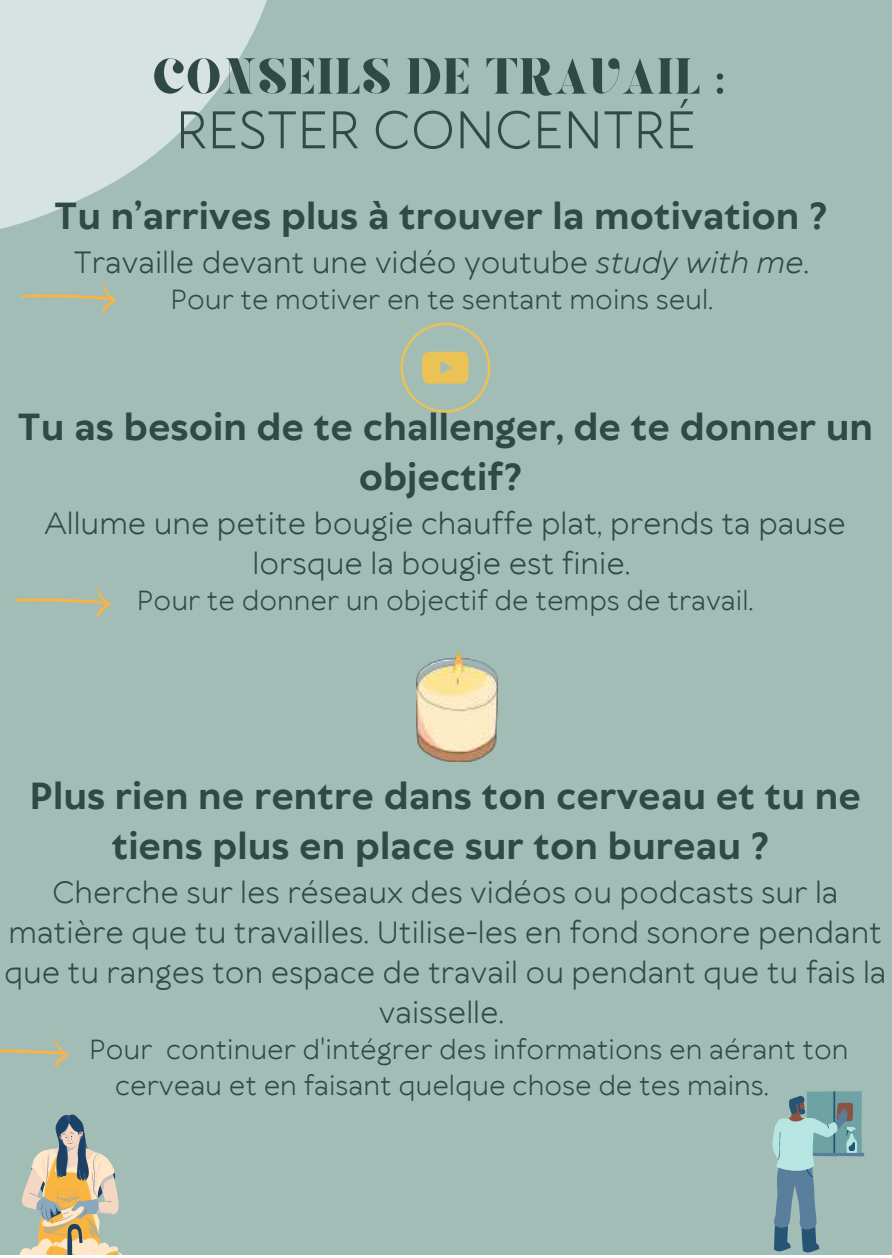
<style>
.page{position:relative;width:892px;height:1258px;background:#fff}
.page>*{position:absolute;margin:0;border:0;box-sizing:border-box;transform-origin:0 0}
.t1{font:50.7px "Giaza";color:#304942}
.t2{font:50.7px "TT Wellingtons";color:#304942}
.t3{font:700 36px/49.8px "TT Wellingtons";color:#304942;text-align:center}
.t4{font:30px/39.9px "TT Wellingtons";color:#304942;text-align:center}
.t5{font:27px/36px "TT Wellingtons";color:#304942}
.s1{font-style:italic}
</style>
<div class="page">
<div style="left:0;top:0;width:891px;height:1255px;background:#a1bdb6"></div>
<svg style="left:0;top:0;width:267px;height:229px;fill:#d6e3e0"></svg>
<svg style="left:20px;top:283px;width:97px;height:29px"></svg>
<svg style="left:15px;top:587px;width:97px;height:29px"></svg>
<svg style="left:0;top:1038px;width:70px;height:29px"></svg>
<svg style="left:400px;top:323px;width:90px;height:89px"></svg>
<img style="left:416px;top:652px;width:81px;height:110px">
<svg style="left:19px;top:1114px;width:103px;height:141px"></svg>
<svg style="left:772px;top:1091px;width:92px;height:162px"></svg>
<h1 class="t1" style="left:152px;top:56px;width:574px">CONSEILS DE TRAVAIL :</h1>
<h1 class="t2" style="left:176px;top:98px;width:521px">RESTER CONCENTRÉ</h1>
<p class="t3" style="left:54px;top:193px;width:775px">Tu n’arrives plus à trouver la motivation ?</p>
<p class="t4" style="left:74px;top:244px;width:736px">Travaille devant une vidéo youtube <span class="s1">study with me</span>.</p>
<p class="t5" style="left:170px;top:282px;width:544px">Pour te motiver en te sentant moins seul.</p>
<p class="t3" style="left:17px;top:404px;width:856px">Tu as besoin de te challenger, de te donner un objectif?</p>
<p class="t4" style="left:45px;top:505px;width:802px">Allume une petite bougie chauffe plat, prends ta pause lorsque la bougie est finie.</p>
<p class="t5" style="left:137px;top:584px;width:618px">Pour te donner un objectif de temps de travail.</p>
<p class="t3" style="left:30px;top:774px;width:832px">Plus rien ne rentre dans ton cerveau et tu ne tiens plus en place sur ton bureau ?</p>
<p class="t4" style="left:4px;top:874px;width:883px">Cherche sur les réseaux des vidéos ou podcasts sur la matière que tu travailles. Utilise-les en fond sonore pendant que tu ranges ton espace de travail ou pendant que tu fais la vaisselle.</p>
<p class="t5" style="left:115px;top:1033px;width:735px;text-indent:-26px">Pour continuer d'intégrer des informations en aérant ton cerveau et en faisant quelque chose de tes mains.</p>
</div>
